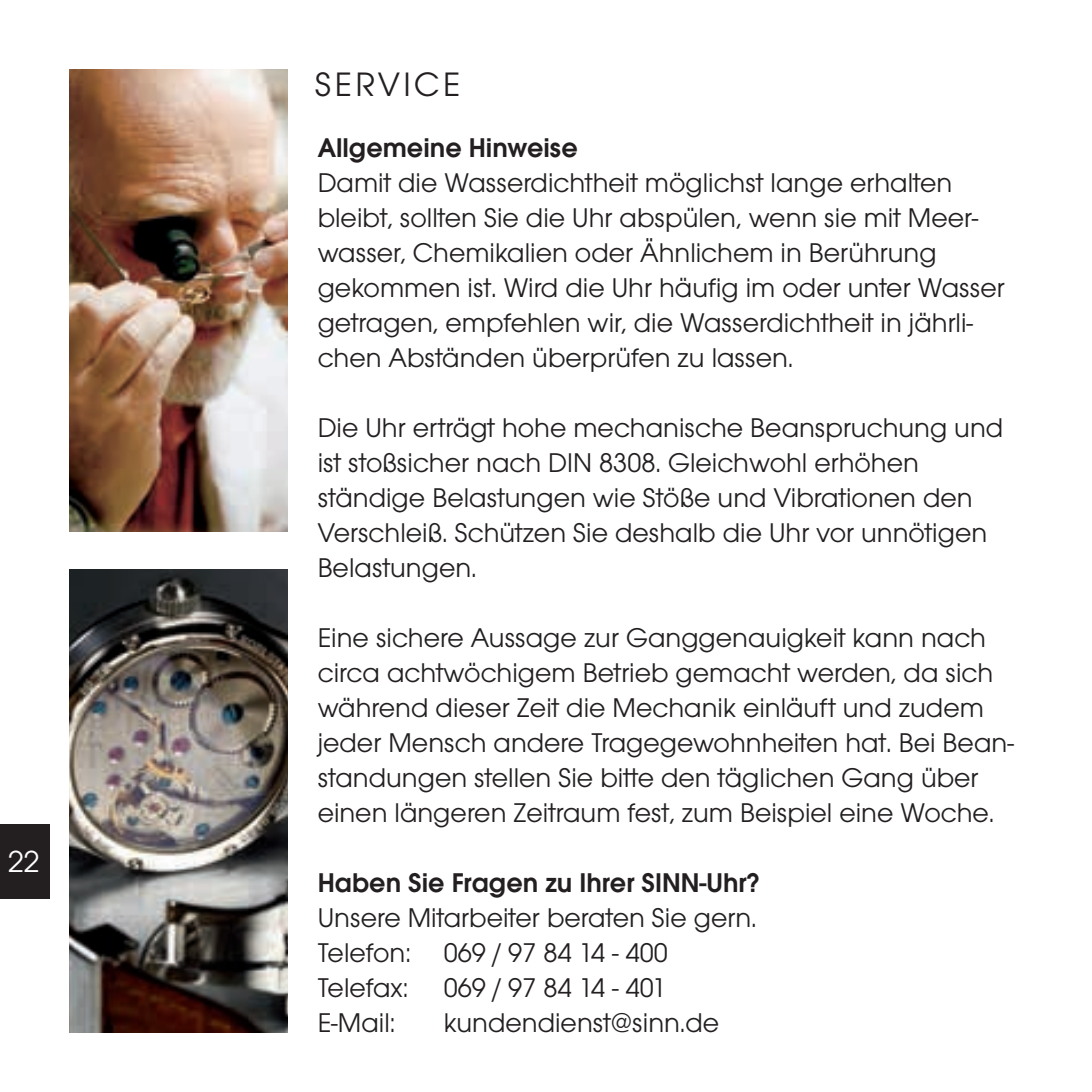
<style>
.page{position:relative;width:1092px;height:1092px;background:#fff}
.page>*{position:absolute;margin:0;border:0;box-sizing:border-box;transform-origin:0 0}
.t1{font:35px "Avant Gar Got Itc T Boo";letter-spacing:.1em;color:#231f20}
.t2{font:31.5px "Avant Gar Got Itc T Boo";color:#fff}
.t3{font:28px/35px "Avant Gar Got Itc T Boo";color:#231f20}
.t4{font:28px "Avant Gar Got Itc T Dem";color:#231f20}
</style>
<div class="page">
<div style="left:0;top:823px;width:50px;height:75px;background:#231f20"></div>
<img style="left:69px;top:69px;width:219px;height:462px">
<img style="left:69px;top:569px;width:219px;height:463px">
<p class="t2" style="left:8px;top:843px;width:33px">22</p>
<p class="t1" style="left:315px;top:64px;width:146px">Service</p>
<p class="t4" style="left:317px;top:131px;width:261px">Allgemeine Hinweise</p>
<p class="t3" style="left:317px;top:165px;width:688px">Damit die Wasserdichtheit möglichst lange erhalten bleibt, sollten Sie die Uhr abspülen, wenn sie mit Meer&shy;wasser, Chemikalien oder Ähnlichem in Berührung gekommen ist. Wird die Uhr häufig im oder unter Wasser getragen, empfehlen wir, die Wasserdichtheit in jährli&shy;chen Abständen überprüfen zu lassen.</p>
<p class="t3" style="left:317px;top:410px;width:687px">Die Uhr erträgt hohe mechanische Beanspruchung und ist stoßsicher nach DIN</p>
<p class="t3" style="left:317px;top:445px;width:671px;text-indent:281px">8308. Gleichwohl erhöhen ständige Belastungen wie Stöße und Vibrationen den Verschleiß. Schützen Sie deshalb die Uhr vor unnötigen Belastungen.</p>
<p class="t3" style="left:317px;top:620px;width:697px">Eine sichere Aussage zur Ganggenauigkeit kann nach circa achtwöchigem Betrieb gemacht werden, da sich während dieser Zeit die Mechanik einläuft und zudem jeder Mensch andere Tragegewohnheiten hat. Bei Bean&shy;standungen stellen Sie bitte den täglichen Gang über einen längeren Zeitraum fest, zum Beispiel eine Woche.</p>
<p class="t4" style="left:317px;top:866px;width:443px">Haben Sie Fragen zu Ihrer SINN-Uhr?</p>
<p class="t3" style="left:317px;top:900px;width:440px">Unsere Mitarbeiter beraten Sie gern.<br>Telefon: 069 / 97 84 14 - 400<br>Telefax:</p>
<p class="t3" style="left:443px;top:970px;width:224px">069 / 97 84 14 - 401</p>
<p class="t3" style="left:317px;top:1005px;width:79px">E-Mail:</p>
<p class="t3" style="left:443px;top:1005px;width:277px">kundendienst@sinn.de</p>
</div>
